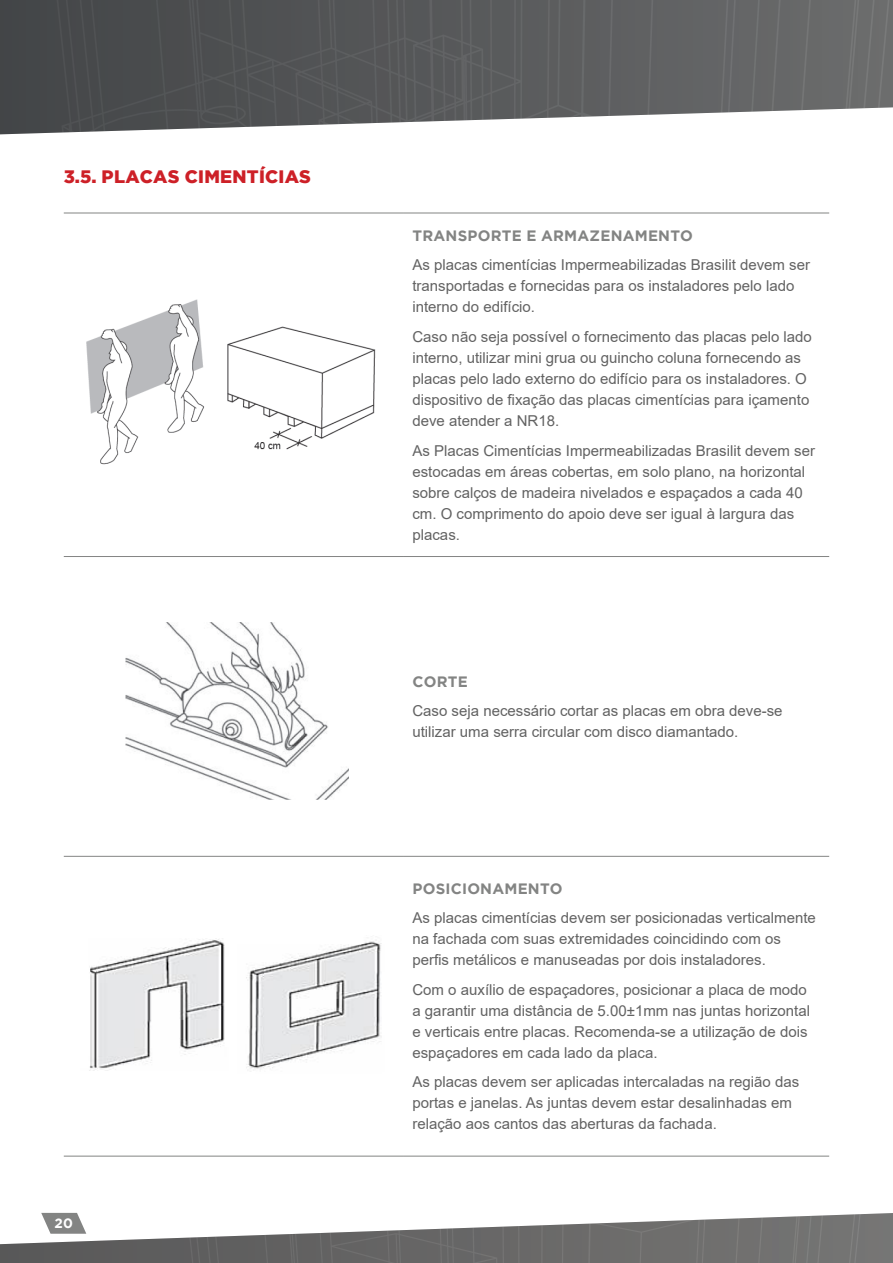
<style>
.page{position:relative;width:893px;height:1263px;background:#fff}
.page>*{position:absolute;margin:0;border:0;box-sizing:border-box;transform-origin:0 0}
.Subtitulo{font:900 18px "Gotham";letter-spacing:.015em;color:#cd2027}
.txt{font:15px/21px "Arial";color:#626262}
.subsub{font:700 15px "Gotham";letter-spacing:.015em;color:#838483}
.t1{font:700 13.5px "Gotham";color:#fff}
</style>
<div class="page">
<svg style="left:0;top:1212px;width:893px;height:51px"></svg>
<svg style="left:0;top:0;width:893px;height:135px;background:#686a6b"></svg>
<hr style="left:404px;top:213px;width:425px;height:1px;background:#838483">
<hr style="left:404px;top:556px;width:425px;height:1px;background:#838483">
<hr style="left:404px;top:856px;width:425px;height:1px;background:#838483">
<hr style="left:404px;top:1156px;width:425px;height:1px;background:#838483">
<hr style="left:64px;top:213px;width:340px;height:1px;background:#838483">
<hr style="left:64px;top:556px;width:340px;height:1px;background:#838483">
<hr style="left:64px;top:856px;width:340px;height:1px;background:#838483">
<hr style="left:64px;top:1156px;width:340px;height:1px;background:#838483">
<img style="left:125px;top:622px;width:224px;height:178px">
<img style="left:90px;top:939px;width:135px;height:130px">
<img style="left:246px;top:940px;width:136px;height:130px">
<img style="left:227px;top:326px;width:149px;height:124px">
<img style="left:86px;top:299px;width:118px;height:166px">
<p class="Subtitulo" style="left:64px;top:166px;width:249px">3.5. PLACAS CIMENTÍCIAS</p>
<p class="t1" style="left:55px;top:1215px;width:20px">20</p>
<p class="subsub" style="left:413px;top:227px;width:282px">TRANSPORTE E ARMAZENAMENTO</p>
<p class="txt" style="left:412px;top:255px;width:399px">As placas cimentícias Impermeabilizadas Brasilit devem ser transportadas e fornecidas para os instaladores pelo lado interno do edifício.</p>
<p class="txt" style="left:412px;top:326px;width:401px">Caso não seja possível o fornecimento das placas pelo lado interno, utilizar mini grua ou guincho coluna fornecendo as placas pelo lado externo do edifício para os instaladores. O dispositivo de fixação das placas cimentícias para içamento deve atender a NR18.</p>
<p class="txt" style="left:412px;top:440px;width:404px">As Placas Cimentícias Impermeabilizadas Brasilit devem ser estocadas em áreas cobertas, em solo plano, na horizontal sobre calços de madeira nivelados e espaçados a cada 40 cm. O comprimento do apoio deve ser igual à largura das placas.</p>
<p class="subsub" style="left:413px;top:673px;width:57px">CORTE</p>
<p class="txt" style="left:412px;top:700px;width:372px">Caso seja necessário cortar as placas em obra deve-se utilizar uma serra circular com disco diamantado.</p>
<p class="subsub" style="left:413px;top:880px;width:152px">POSICIONAMENTO</p>
<p class="txt" style="left:412px;top:907px;width:405px">As placas cimentícias devem ser posicionadas verticalmente na fachada com suas extremidades coincidindo com os perfis metálicos e manuseadas por dois instaladores.</p>
<p class="txt" style="left:412px;top:979px;width:399px">Com o auxílio de espaçadores, posicionar a placa de modo a garantir uma distância de 5.00±1mm nas juntas horizontal e verticais entre placas. Recomenda-se a utilização de dois espaçadores em cada lado da placa.</p>
<p class="txt" style="left:412px;top:1071px;width:388px">As placas devem ser aplicadas intercaladas na região das portas e janelas. As juntas devem estar desalinhadas em relação aos cantos das aberturas da fachada.</p>
</div>
